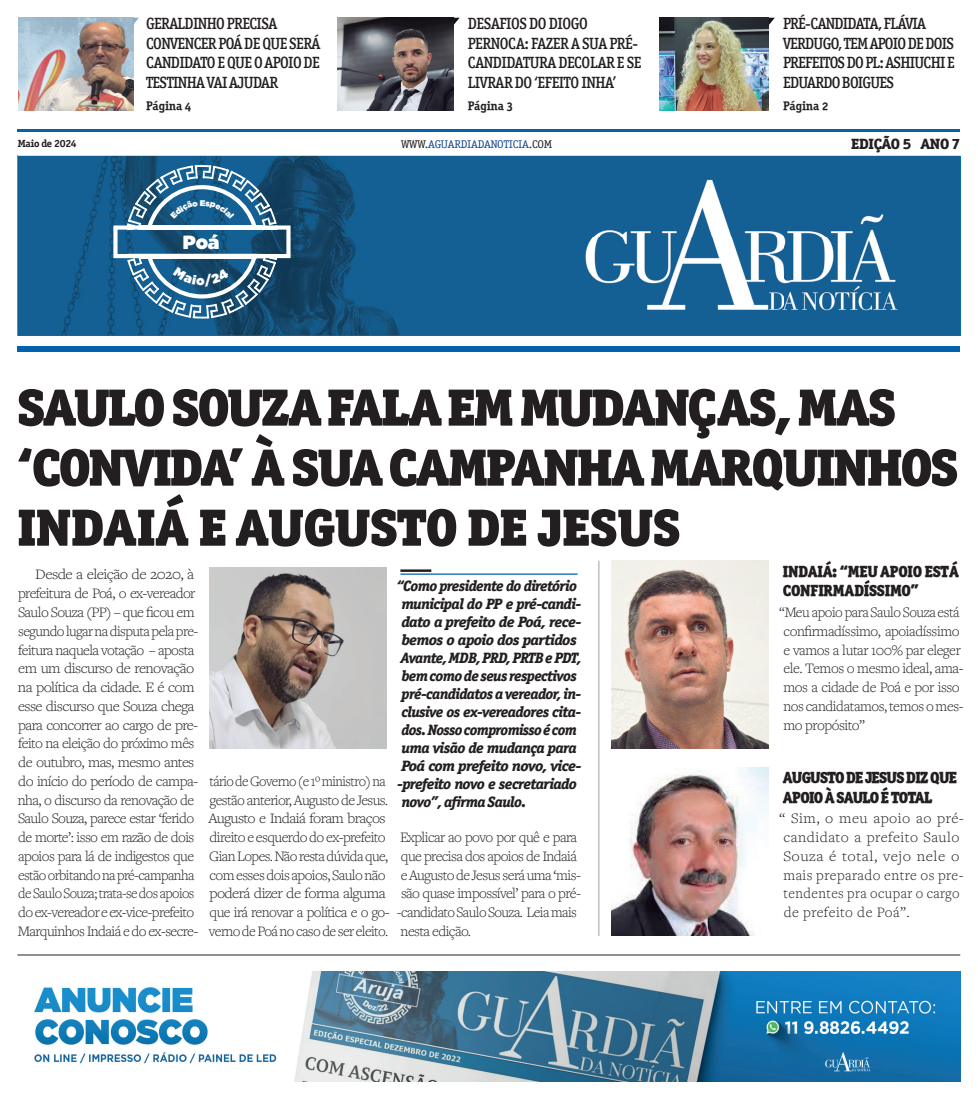
<style>
.page{position:relative;width:978px;height:1099px;background:#fff}
.page>*{position:absolute;margin:0;border:0;box-sizing:border-box;transform-origin:0 0}
.t1{font:52.5px/60px "Officina Ser Blk OSITCTT Black";letter-spacing:-.04em;color:#231f20}
.t2{font:900 19.12px "Gotham";color:#fff}
.t3{font:500 16.25px/19.5px "Officina Ser ITC";letter-spacing:-.04em;color:#231f20;scale:.95 1}
.t4{font:16.25px/19.5px "Officina Ser Blk OSITCTT Black";letter-spacing:-.035em;color:#231f20;scale:.95 1}
.t5{font:300 15px/18.8px "Freight Text Pro";letter-spacing:-.04em;color:#231f20;scale:1.07 1}
.t6{font:300 15px/18.8px "Freight Text Pro";letter-spacing:-.04em;color:#231f20}
.t7{font:300 15px/18.8px "Freight Text Pro";letter-spacing:-.04em;color:#231f20;scale:.95 1}
.t8{font:italic 800 15px "Officina Ser ITC";letter-spacing:-.04em;color:#231f20}
.t9{font:300 15px/18.8px "Freight Text Pro";letter-spacing:.03em;color:#231f20;scale:1.04 1}
.t10{font:italic 800 15px "Officina Ser ITC";letter-spacing:-.04em;color:#231f20;scale:1.06 1}
.t11{font:italic 800 15px "Officina Ser ITC";letter-spacing:-.04em;color:#231f20;scale:1.05 1}
.t12{font:800 14.88px "Officina Ser ITC";letter-spacing:-.02em;color:#231f20;scale:1.06 1}
.t13{font:12.5px "Officina Serif OSITCTT Bold";letter-spacing:-.01em;color:#231f20}
.t14{font:11.12px "Officina Ser ITC";letter-spacing:-.02em;color:#18478c;scale:1.06 1}
.t15{font:700 10.38px "Officina Ser ITC";letter-spacing:-.02em;color:#231f20;scale:1.06 1}
.s1{color:#231f20}
</style>
<div class="page">
<hr style="left:400px;top:573px;width:178px;height:1px;background:#0160ae">
<hr style="left:400px;top:569px;width:31px;height:3px;background:#231f20">
<img style="left:17px;top:156px;width:943px;height:179px">
<div style="left:18px;top:346px;width:942px;height:6px;background:#0162b0"></div>
<hr style="left:18px;top:129px;width:942px;height:3px;background:#0162b0">
<svg style="left:337px;top:18px;width:123px;height:92px;background:#6b686c"></svg>
<img style="left:18px;top:18px;width:121px;height:92px">
<img style="left:528px;top:160px;width:427px;height:155px">
<img style="left:34px;top:971px;width:926px;height:110px">
<hr style="left:17px;top:954px;width:943px;height:1px;background:#231f20">
<img style="left:209px;top:568px;width:177px;height:180px">
<img style="left:659px;top:18px;width:110px;height:92px">
<img style="left:611px;top:561px;width:158px;height:187px">
<img style="left:612px;top:767px;width:157px;height:168px">
<hr style="left:598px;top:560px;width:1px;height:375px;background:#b2b3b7">
<svg style="left:113px;top:165px;width:178px;height:154px;background:#407395"></svg>
<p class="t3" style="left:146px;top:14px;width:185px">GERALDINHO PRECISA<br>CONVENCER POÁ DE QUE SERÁ<br>CANDIDATO E QUE O APOIO DE<br>TESTINHA VAI AJUDAR</p>
<p class="t3" style="left:468px;top:14px;width:185px">DESAFIOS DO DIOGO<br>PERNOCA: FAZER A SUA PRÉ-<br>CANDIDATURA DECOLAR E SE<br>LIVRAR DO ‘EFEITO INHA’</p>
<p class="t3" style="left:783px;top:14px;width:182px">PRÉ-CANDIDATA, FLÁVIA<br>VERDUGO, TEM APOIO DE DOIS<br>PREFEITOS DO PL: ASHIUCHI E<br>EDUARDO BOIGUES</p>
<p class="t13" style="left:146px;top:98px;width:47px">Página 4</p>
<p class="t13" style="left:468px;top:98px;width:47px">Página 3</p>
<p class="t13" style="left:783px;top:98px;width:47px">Página 2</p>
<p class="t15" style="left:18px;top:137px;width:57px">Maio de 2024</p>
<p class="t14" style="left:401px;top:137px;width:144px"><span class="s1">WWW.</span>AGUARDIADANOTICIA<span class="s1">.COM</span></p>
<p class="t12" style="left:851px;top:135px;width:105px">EDIÇÃO 5 ANO 7</p>
<p class="t2" style="left:183px;top:229px;width:38px">Poá</p>
<h1 class="t1" style="left:17px;top:376px;width:942px">SAULO SOUZA FALA EM MUDANÇAS, MAS ‘CONVIDA’ À SUA CAMPANHA MARQUINHOS<br>INDAIÁ E AUGUSTO DE JESUS</h1>
<p class="t5" style="left:18px;top:564px;width:170px;text-indent:18px">Desde a eleição de 2020, à prefeitura de Poá, o ex-vereador<br>Saulo Souza (PP) – que ficou em segundo lugar na disputa pela pre&shy;feitura naquela votação – aposta em um discurso de renovação na política da cidade. E é com esse discurso que Souza chega para concorrer ao cargo de pre&shy;feito na eleição do próximo mês de outubro, mas, mesmo antes do início do período de campa&shy;nha, o discurso da renovação de<br>Saulo Souza, parece estar ‘ferido de morte’: isso em razão de dois apoios para lá de indigestos que estão orbitando na pré-campanha de Saulo Souza; trata-se dos apoios do ex-vereador e ex-vice-prefeito<br>Marquinhos Indaiá e do ex-secre-</p>
<p class="t4" style="left:783px;top:561px;width:187px">INDAIÁ: “MEU APOIO ESTÁ<br>CONFIRMADÍSSIMO”</p>
<p class="t8" style="left:396px;top:576px;width:182px">“Como presidente do diretório</p>
<p class="t8" style="left:401px;top:594px;width:181px">municipal do PP e pré-candi-</p>
<p class="t11" style="left:401px;top:612px;width:173px">dato a prefeito de Poá, rece-</p>
<p class="t10" style="left:401px;top:630px;width:167px">bemos o apoio dos partidos</p>
<p class="t8" style="left:401px;top:648px;width:183px">Avante, MDB, PRD, PRTB e PDT,</p>
<p class="t8" style="left:401px;top:666px;width:177px">bem como de seus respectivos</p>
<p class="t8" style="left:402px;top:684px;width:181px">pré-candidatos a vereador, in-</p>
<p class="t8" style="left:401px;top:702px;width:181px">clusive os ex-vereadores cita-</p>
<p class="t8" style="left:401px;top:720px;width:177px">dos. Nosso compromisso é com</p>
<p class="t8" style="left:402px;top:738px;width:177px">uma visão de mudança para</p>
<p class="t10" style="left:401px;top:756px;width:172px">Poá com prefeito novo, vice-</p>
<p class="t8" style="left:397px;top:774px;width:181px">-prefeito novo e secretariado</p>
<p class="t8" style="left:401px;top:792px;width:126px">novo”, afirma Saulo.</p>
<p class="t6" style="left:779px;top:602px;width:186px">“Meu apoio para Saulo Souza está confirmadíssimo, apoiadíssimo e vamos a lutar 100% par eleger ele. Temos o mesmo ideal, ama&shy;mos a cidade de Poá e por isso nos candidatamos, temos o mes&shy;mo propósito”</p>
<p class="t4" style="left:783px;top:767px;width:185px">AUGUSTO DE JESUS DIZ QUE<br>APOIO À SAULO É TOTAL</p>
<p class="t7" style="left:208px;top:771px;width:192px">tário de Governo (e 1º ministro) na gestão anterior, Augusto de Jesus.<br>Augusto e Indaiá foram braços direito e esquerdo do ex-prefeito<br>Gian Lopes. Não resta dúvida que, com esses dois apoios, Saulo não poderá dizer de forma alguma que irá renovar a política e o go&shy;verno de Poá no caso de ser eleito.</p>
<p class="t9" style="left:779px;top:808px;width:179px">“ Sim, o meu apoio ao pré&shy;candidato a prefeito Saulo<br>Souza é total, vejo nele o mais preparado entre os pre&shy;tendentes pra ocupar o cargo de prefeito de Poá”.</p>
<p class="t6" style="left:397px;top:827px;width:186px">Explicar ao povo por quê e para que precisa dos apoios de Indaiá e Augusto de Jesus será uma ‘mis&shy;são quase impossível’ para o pré--candidato Saulo Souza. Leia mais nesta edição.</p>
</div>
